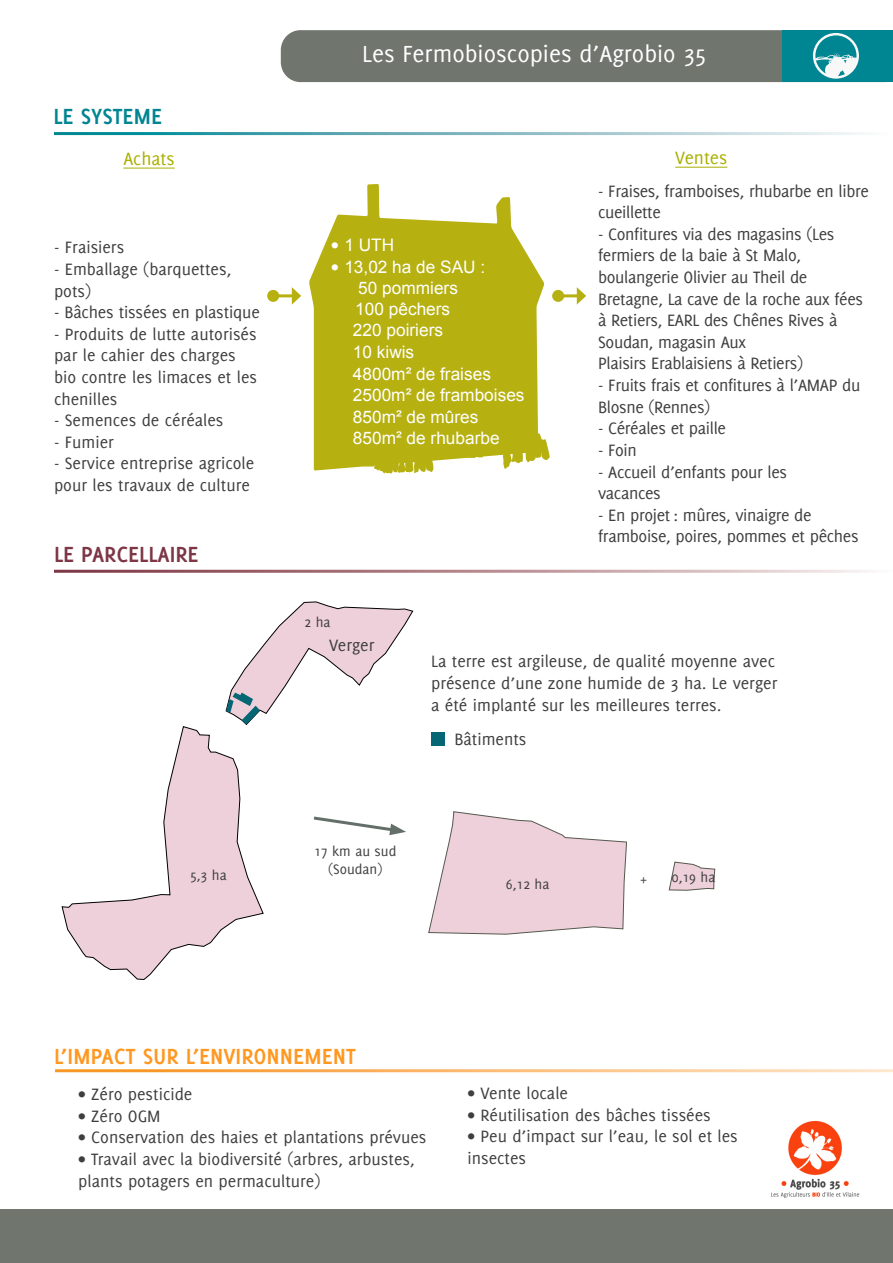
<style>
.page{position:relative;width:893px;height:1263px;background:#fff}
.page>*{position:absolute;margin:0;border:0;box-sizing:border-box;transform-origin:0 0}
.t1{font:25.5px "Delicious";color:#fff}
.t2{font:700 24px "Delicious";color:#ff9821}
.t3{font:700 24px "Delicious";color:#7d3645}
.t4{font:700 24px "Delicious";color:#008592}
.t5{font:19.5px "Delicious";color:#aaaf00}
.t6{font:18px/21.6px "Delicious";color:#3e3e3f}
.t7{font:18px/21.6px "Delicious";letter-spacing:-.02em;color:#3e3e3f}
.t8{font:17.25px "Arial";color:#fff}
.t9{font:15px/18px "Delicious";color:#3e3e3f;text-align:center}
.s1{font-family:"Delicious";font-size:18px}
</style>
<div class="page">
<svg style="left:309px;top:184px;width:241px;height:290px;fill:#b6b010"></svg>
<img style="left:771px;top:1120px;width:89px;height:78px">
<div style="left:0;top:1209px;width:893px;height:54px;background:#70756e"></div>
<hr style="left:273px;top:294px;width:21px;height:3px;background:#b6b010">
<div style="left:267px;top:290px;width:12px;height:12px;background:#b6b010;border-radius:50%"></div>
<svg style="left:292px;top:287px;width:9px;height:18px"></svg>
<hr style="left:558px;top:294px;width:21px;height:3px;background:#b6b010">
<div style="left:552px;top:290px;width:12px;height:12px;background:#b6b010;border-radius:50%"></div>
<svg style="left:577px;top:287px;width:9px;height:18px"></svg>
<hr style="left:123px;top:168px;width:52px;height:1px;background:#aaaf00">
<hr style="left:675px;top:167px;width:52px;height:1px;background:#aaaf00">
<svg style="left:281px;top:30px;width:612px;height:52px;background:#637b78"></svg>
<svg style="left:225px;top:601px;width:189px;height:124px"></svg>
<svg style="left:61px;top:726px;width:203px;height:254px"></svg>
<svg style="left:428px;top:812px;width:199px;height:122px"></svg>
<svg style="left:669px;top:862px;width:46px;height:28px"></svg>
<svg style="left:313px;top:816px;width:93px;height:19px"></svg>
<div style="left:431px;top:732px;width:14px;height:14px;background:#046773"></div>
<p class="t4" style="left:53px;top:103px;width:110px">LE SYSTEME</p>
<p class="t1" style="left:362px;top:39px;width:346px">Les Fermobioscopies d’Agrobio 35</p>
<p class="t5" style="left:123px;top:148px;width:53px">Achats</p>
<p class="t5" style="left:675px;top:147px;width:54px">Ventes</p>
<p class="t6" style="left:54px;top:236px;width:72px">- Fraisiers</p>
<p class="t6" style="left:54px;top:258px;width:179px">- Emballage (barquettes, pots)</p>
<p class="t6" style="left:54px;top:301px;width:207px">- Bâches tissées en plastique</p>
<p class="t6" style="left:54px;top:323px;width:205px">- Produits de lutte autorisés par le cahier des charges bio contre les limaces et les chenilles</p>
<p class="t6" style="left:54px;top:409px;width:171px">- Semences de céréales</p>
<p class="t6" style="left:54px;top:431px;width:61px">- Fumier</p>
<p class="t6" style="left:54px;top:452px;width:202px">- Service entreprise agricole pour les travaux de culture</p>
<p class="t3" style="left:54px;top:540px;width:146px">LE PARCELLAIRE</p>
<p class="t9" style="left:190px;top:865px;width:38px">5,3 ha</p>
<p class="t8" style="left:331px;top:234px;width:64px"><span class="s1">•</span> 1 UTH</p>
<p class="t8" style="left:331px;top:255px;width:155px"><span class="s1">•</span> 13,02 ha de SAU :</p>
<p class="t8" style="left:358px;top:277px;width:101px">50 pommiers</p>
<p class="t8" style="left:355px;top:297px;width:96px">100 pêchers</p>
<p class="t8" style="left:353px;top:319px;width:92px">220 poiriers</p>
<p class="t8" style="left:353px;top:341px;width:63px">10 kiwis</p>
<p class="t8" style="left:353px;top:362px;width:140px">4800m² de fraises</p>
<p class="t8" style="left:353px;top:384px;width:173px">2500m² de framboises</p>
<p class="t8" style="left:353px;top:405px;width:127px">850m² de mûres</p>
<p class="t8" style="left:353px;top:427px;width:148px">850m² de rhubarbe</p>
<p class="t9" style="left:304px;top:613px;width:28px">2 ha</p>
<p class="t7" style="left:598px;top:180px;width:272px">- Fraises, framboises, rhubarbe en libre cueillette</p>
<p class="t7" style="left:598px;top:223px;width:238px">- Confitures via des magasins (Les</p>
<p class="t7" style="left:598px;top:245px;width:204px">fermiers de la baie à St Malo,</p>
<p class="t7" style="left:598px;top:266px;width:211px">boulangerie Olivier au Theil de</p>
<p class="t7" style="left:598px;top:288px;width:266px">Bretagne, La cave de la roche aux fées à Retiers, EARL des Chênes Rives à<br>Soudan, magasin Aux</p>
<p class="t7" style="left:598px;top:353px;width:206px">Plaisirs Erablaisiens à Retiers)</p>
<p class="t7" style="left:598px;top:374px;width:264px">- Fruits frais et confitures à l’AMAP du<br>Blosne (Rennes)</p>
<p class="t7" style="left:598px;top:417px;width:129px">- Céréales et paille</p>
<p class="t6" style="left:598px;top:439px;width:40px">- Foin</p>
<p class="t7" style="left:598px;top:461px;width:190px">- Accueil d’enfants pour les</p>
<p class="t7" style="left:598px;top:482px;width:64px">vacances</p>
<p class="t7" style="left:598px;top:504px;width:215px">- En projet : mûres, vinaigre de</p>
<p class="t7" style="left:598px;top:525px;width:262px">framboise, poires, pommes et pêches</p>
<p class="t6" style="left:329px;top:634px;width:47px">Verger</p>
<p class="t6" style="left:431px;top:650px;width:348px">La terre est argileuse, de qualité moyenne avec présence d’une zone humide de 3 ha. Le verger a été implanté sur les meilleures terres.</p>
<p class="t6" style="left:454px;top:728px;width:73px">Bâtiments</p>
<p class="t9" style="left:314px;top:842px;width:84px">17 km au sud (Soudan)</p>
<p class="t9" style="left:506px;top:875px;width:45px">6,12 ha</p>
<p class="t9" style="left:640px;top:870px;width:9px">+</p>
<p class="t9" style="left:672px;top:868px;width:45px">0,19 ha</p>
<p class="t2" style="left:54px;top:1042px;width:303px">L’IMPACT SUR L’ENVIRONNEMENT</p>
<p class="t6" style="left:78px;top:1083px;width:116px">• Zéro pesticide</p>
<p class="t6" style="left:78px;top:1105px;width:84px">• Zéro OGM</p>
<p class="t6" style="left:78px;top:1126px;width:350px">• Conservation des haies et plantations prévues</p>
<p class="t6" style="left:78px;top:1148px;width:338px">• Travail avec la biodiversité (arbres, arbustes,</p>
<p class="t6" style="left:78px;top:1170px;width:244px">plants potagers en permaculture)</p>
<p class="t6" style="left:468px;top:1082px;width:102px">• Vente locale</p>
<p class="t6" style="left:468px;top:1104px;width:245px">• Réutilisation des bâches tissées</p>
<p class="t6" style="left:468px;top:1125px;width:272px">• Peu d’impact sur l’eau, le sol et les insectes</p>
</div>
